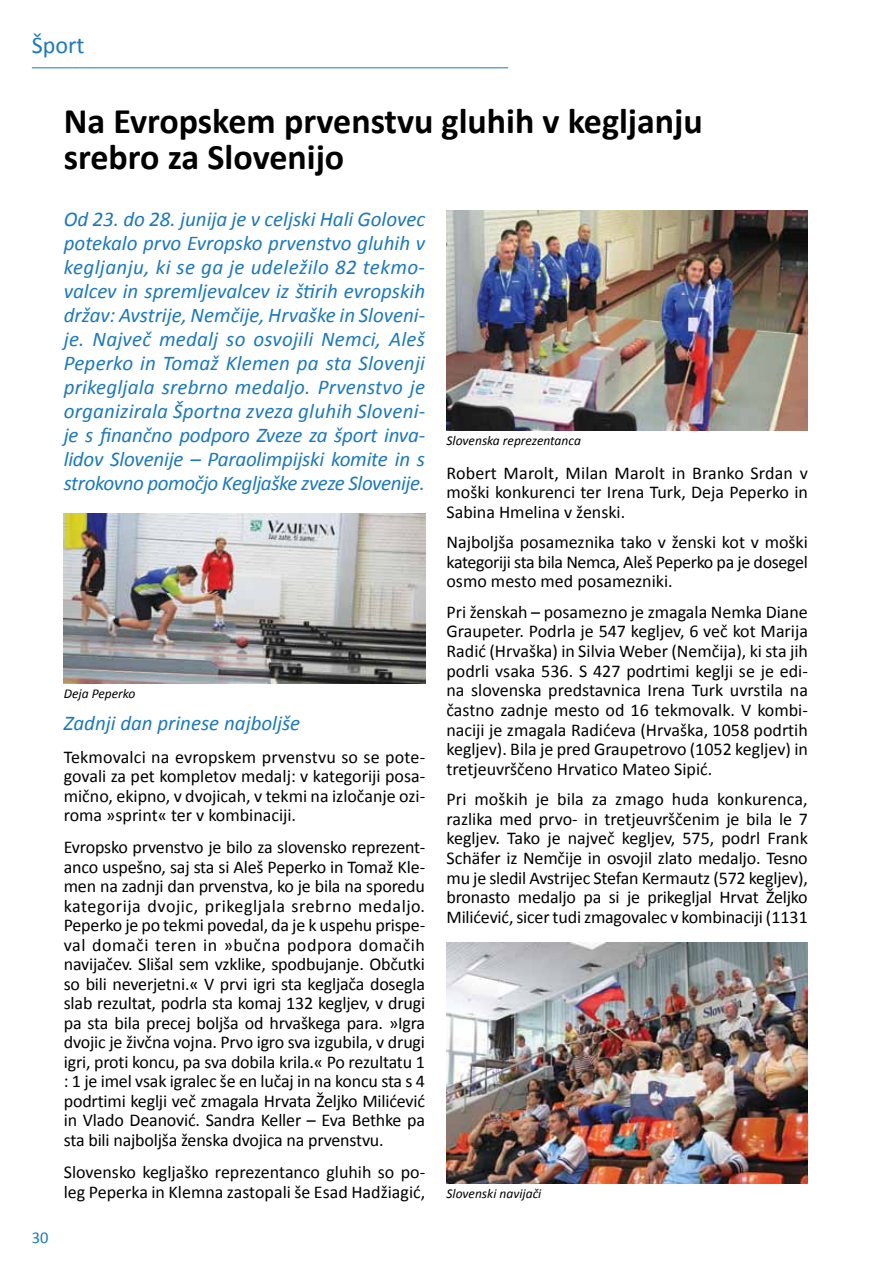
<style>
.page{position:relative;width:893px;height:1263px;background:#fff}
.page>*{position:absolute;margin:0;border:0;box-sizing:border-box;transform-origin:0 0}
.t1{font:700 36px/36px "Calibri";color:#000}
.t2{font:24px "Calibri";color:#1a79bf}
.t3{font:italic 21px/24px "Calibri";letter-spacing:-.02em;color:#1a79bf;text-align:justify}
.t4{font:italic 21px "Calibri";color:#1a79bf}
.t5{font:18px/19.5px "Calibri";color:#000;text-align:justify}
.t6{font:16.5px "Calibri";color:#1a79bf}
.t7{font:italic 13.5px "Calibri";color:#000}
</style>
<div class="page">
<hr style="left:32px;top:68px;width:476px;height:1px;background:#1a79bf">
<img style="left:64px;top:513px;width:361px;height:171px">
<img style="left:446px;top:210px;width:362px;height:221px">
<img style="left:446px;top:943px;width:362px;height:241px">
<h2 class="t2" style="left:32px;top:30px;width:54px">Šport</h2>
<h1 class="t1" style="left:64px;top:103px;width:640px">Na Evropskem prvenstvu gluhih v kegljanju srebro za Slovenijo</h1>
<p class="t3" style="left:64px;top:206px;width:363px">Od 23. do 28. junija je v celjski Hali Golovec potekalo prvo Evropsko prvenstvo gluhih v kegljanju, ki se ga je udeležilo 82 tekmo&shy;valcev in spremljevalcev iz štirih evropskih držav: Avstrije, Nemčije, Hrvaške in Sloveni&shy;je. Največ medalj so osvojili Nemci, Aleš Peperko in Tomaž Klemen pa sta Slovenji prikegljala srebrno medaljo. Prvenstvo je organizirala Športna zveza gluhih Sloveni&shy;je s finančno podporo Zveze za šport inva&shy;lidov Slovenije – Paraolimpijski komite in s strokovno pomočjo Kegljaške zveze Slovenije.</p>
<p class="t6" style="left:32px;top:1227px;width:18px">30</p>
<p class="t7" style="left:64px;top:685px;width:73px">Deja Peperko</p>
<p class="t4" style="left:64px;top:709px;width:238px">Zadnji dan prinese najboljše</p>
<p class="t5" style="left:64px;top:747px;width:363px">Tekmovalci na evropskem prvenstvu so se pote&shy;govali za pet kompletov medalj: v kategoriji posa&shy;mično, ekipno, v dvojicah, v tekmi na izločanje ozi&shy;roma »sprint« ter v kombinaciji.</p>
<p class="t5" style="left:64px;top:838px;width:363px">Evropsko prvenstvo je bilo za slovensko reprezent&shy;anco uspešno, saj sta si Aleš Peperko in Tomaž Kle&shy;men na zadnji dan prvenstva, ko je bila na sporedu kategorija dvojic, prikegljala srebrno medaljo.<br>Peperko je po tekmi povedal, da je k uspehu prispe&shy;val domači teren in »bučna podpora domačih navijačev. Slišal sem vzklike, spodbujanje. Občutki so bili neverjetni.« V prvi igri sta kegljača dosegla slab rezultat, podrla sta komaj 132 kegljev, v drugi pa sta bila precej boljša od hrvaškega para. »Igra dvojic je živčna vojna. Prvo igro sva izgubila, v drugi igri, proti koncu, pa sva dobila krila.« Po rezultatu 1 : 1 je imel vsak igralec še en lučaj in na koncu sta s 4 podrtimi keglji več zmagala Hrvata Željko Milićević in Vlado Deanović. Sandra Keller – Eva Bethke pa sta bili najboljša ženska dvojica na prvenstvu.</p>
<p class="t5" style="left:64px;top:1162px;width:363px">Slovensko kegljaško reprezentanco gluhih so po&shy;leg Peperka in Klemna zastopali še Esad Hadžiagić,</p>
<p class="t7" style="left:446px;top:432px;width:136px">Slovenska reprezentanca</p>
<p class="t5" style="left:446px;top:463px;width:363px">Robert Marolt, Milan Marolt in Branko Srdan v moški konkurenci ter Irena Turk, Deja Peperko in Sabina Hmelina v ženski.</p>
<p class="t5" style="left:446px;top:532px;width:363px">Najboljša posameznika tako v ženski kot v moški kategoriji sta bila Nemca, Aleš Peperko pa je dosegel osmo mesto med posamezniki.</p>
<p class="t5" style="left:446px;top:602px;width:363px">Pri ženskah – posamezno je zmagala Nemka Diane Graupeter. Podrla je 547 kegljev, 6 več kot Marija Radić (Hrvaška) in Silvia Weber (Nemčija), ki sta jih podrli vsaka 536. S 427 podrtimi keglji se je edi&shy;na slovenska predstavnica Irena Turk uvrstila na častno zadnje mesto od 16 tekmovalk. V kombi&shy;naciji je zmagala Radićeva (Hrvaška, 1058 podrtih kegljev). Bila je pred Graupetrovo (1052 kegljev) in tretjeuvrščeno Hrvatico Mateo Sipić.</p>
<p class="t5" style="left:446px;top:789px;width:363px">Pri moških je bila za zmago huda konkurenca, razlika med prvo- in tretjeuvrščenim je bila le 7 kegljev. Tako je največ kegljev, 575, podrl Frank Schäfer iz Nemčije in osvojil zlato medaljo. Tesno mu je sledil Avstrijec Stefan Kermautz (572 kegljev), bronasto medaljo pa si je prikegljal Hrvat Željko Milićević, sicer tudi zmagovalec v kombinaciji (1131</p>
<p class="t7" style="left:446px;top:1184px;width:96px">Slovenski navijači</p>
</div>
